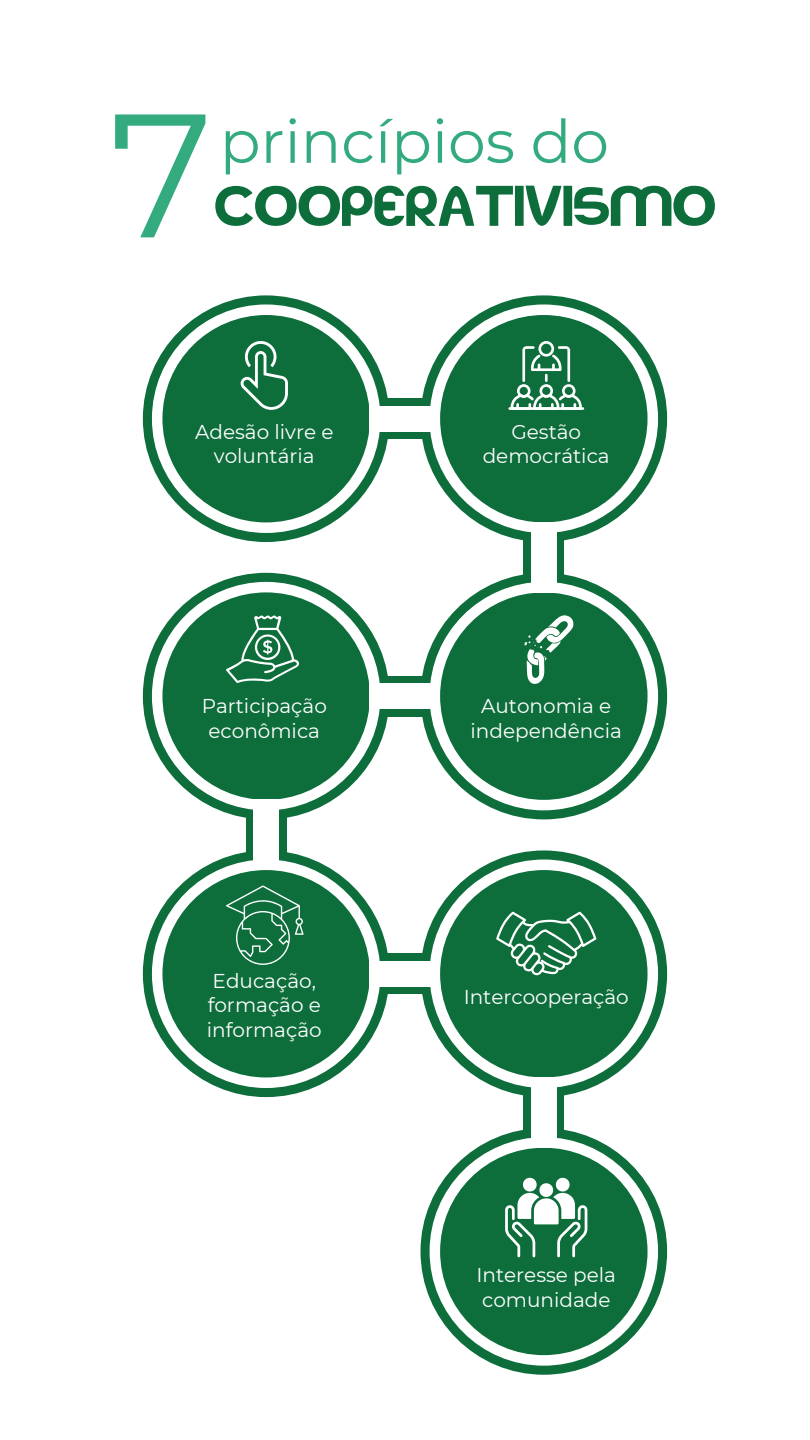
<style>
.page{position:relative;width:810px;height:1440px;background:#fff}
.page>*{position:absolute;margin:0;border:0;box-sizing:border-box;transform-origin:0 0}
.t1{font:175.6px "Montserrat";color:#33ab7f}
.t2{font:60px "Montserrat";color:#33ab7f}
.t3{font:57.2px "kodakku";color:#0d6e3c}
.t4{font:20px/24.8px "Montserrat";color:#fff;text-align:center}
</style>
<div class="page">
<div style="left:523px;top:1077px;width:41px;height:71px;background:#0d6e3c"></div>
<div style="left:370px;top:953px;width:70px;height:41px;background:#0d6e3c"></div>
<div style="left:246px;top:800px;width:41px;height:70px;background:#0d6e3c"></div>
<div style="left:370px;top:676px;width:70px;height:41px;background:#0d6e3c"></div>
<div style="left:143px;top:573px;width:246px;height:246px;background:#0d6e3c;border-radius:50%"></div>
<div style="left:152px;top:582px;width:228px;height:228px;background:#fff;border-radius:50%"></div>
<div style="left:162px;top:592px;width:208px;height:208px;background:#0d6e3c;border-radius:50%"></div>
<div style="left:523px;top:522px;width:41px;height:70px;background:#0d6e3c"></div>
<div style="left:421px;top:573px;width:246px;height:246px;background:#0d6e3c;border-radius:50%"></div>
<div style="left:430px;top:582px;width:228px;height:228px;background:#fff;border-radius:50%"></div>
<div style="left:440px;top:592px;width:208px;height:208px;background:#0d6e3c;border-radius:50%"></div>
<div style="left:370px;top:398px;width:70px;height:41px;background:#0d6e3c"></div>
<div style="left:143px;top:295px;width:246px;height:247px;background:#0d6e3c;border-radius:50%"></div>
<div style="left:152px;top:304px;width:228px;height:229px;background:#fff;border-radius:50%"></div>
<div style="left:162px;top:315px;width:208px;height:207px;background:#0d6e3c;border-radius:50%"></div>
<div style="left:421px;top:295px;width:246px;height:247px;background:#0d6e3c;border-radius:50%"></div>
<div style="left:430px;top:304px;width:228px;height:229px;background:#fff;border-radius:50%"></div>
<div style="left:440px;top:315px;width:208px;height:207px;background:#0d6e3c;border-radius:50%"></div>
<div style="left:370px;top:406px;width:70px;height:26px;background:#fff"></div>
<div style="left:531px;top:522px;width:26px;height:70px;background:#fff"></div>
<div style="left:370px;top:683px;width:70px;height:26px;background:#fff"></div>
<div style="left:143px;top:850px;width:246px;height:247px;background:#0d6e3c;border-radius:50%"></div>
<div style="left:152px;top:860px;width:228px;height:228px;background:#fff;border-radius:50%"></div>
<div style="left:162px;top:870px;width:208px;height:207px;background:#0d6e3c;border-radius:50%"></div>
<div style="left:253px;top:800px;width:26px;height:70px;background:#fff"></div>
<div style="left:421px;top:850px;width:246px;height:247px;background:#0d6e3c;border-radius:50%"></div>
<div style="left:430px;top:860px;width:228px;height:228px;background:#fff;border-radius:50%"></div>
<div style="left:440px;top:870px;width:208px;height:207px;background:#0d6e3c;border-radius:50%"></div>
<div style="left:370px;top:961px;width:70px;height:26px;background:#fff"></div>
<div style="left:421px;top:1128px;width:246px;height:247px;background:#0d6e3c;border-radius:50%"></div>
<div style="left:430px;top:1137px;width:228px;height:229px;background:#fff;border-radius:50%"></div>
<div style="left:440px;top:1148px;width:208px;height:207px;background:#0d6e3c;border-radius:50%"></div>
<div style="left:531px;top:1077px;width:26px;height:71px;background:#fff"></div>
<svg style="left:241px;top:341px;width:47px;height:69px"></svg>
<svg style="left:511px;top:341px;width:71px;height:66px"></svg>
<hr style="left:508px;top:407px;width:76px;height:3px;background:#fff">
<svg style="left:226px;top:615px;width:73px;height:68px"></svg>
<svg style="left:523px;top:615px;width:50px;height:69px"></svg>
<svg style="left:226px;top:885px;width:78px;height:80px"></svg>
<svg style="left:496px;top:912px;width:100px;height:63px"></svg>
<svg style="left:505px;top:1178px;width:82px;height:79px"></svg>
<h2 class="t1" style="left:110px;top:67px;width:105px">7</h2>
<h1 class="t2" style="left:220px;top:105px;width:391px">princípios do</h1>
<p class="t3" style="left:214px;top:178px;width:503px">COOPERATIVISMO</p>
<p class="t4" style="left:195px;top:419px;width:140px">Adesão livre e voluntária</p>
<p class="t4" style="left:511px;top:419px;width:71px">Gestão</p>
<p class="t4" style="left:483px;top:444px;width:128px">democrática</p>
<p class="t4" style="left:202px;top:693px;width:127px">Participação</p>
<p class="t4" style="left:208px;top:718px;width:113px">econômica</p>
<p class="t4" style="left:207px;top:968px;width:116px;text-align:left">Educação, formação e informação</p>
<p class="t4" style="left:471px;top:693px;width:153px">Autonomia e independência</p>
<p class="t4" style="left:464px;top:985px;width:167px">Intercooperação</p>
<p class="t4" style="left:477px;top:1263px;width:141px;text-align:left">Interesse pela comunidade</p>
</div>
